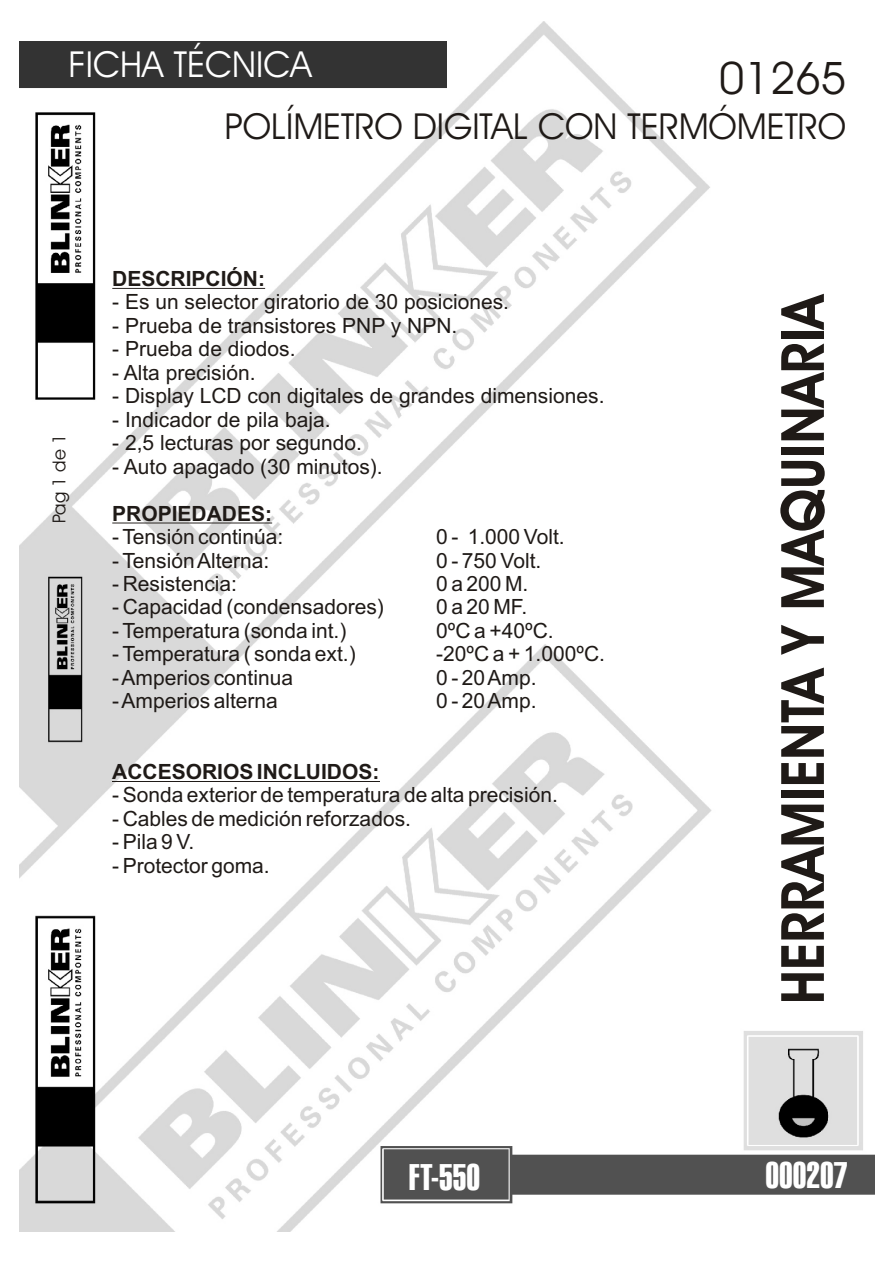
<style>
.page{position:relative;width:894px;height:1263px;background:#fff}
.page>*{position:absolute;margin:0;border:0;box-sizing:border-box;transform-origin:0 0}
.t1{font:700 60px "Avant Garde Bk BT";color:#1f1a17;scale:.91 1}
.t2{font:45px "Avant Garde Bk BT";color:#1f1a17}
.t3{font:36px "Avant Garde Bk BT";color:#1f1a17}
.t4{font:36px "Avant Garde Bk BT";color:#fff}
.t5{font:36px "Swiss 911 X Cm BT";color:#fff}
.t6{font:21px "Arial";color:#1f1a17}
.t7{font:700 21px "Arial";color:#1f1a17}
.t8{font:18px "Avant Garde Bk BT";color:#1f1a17}
</style>
<div class="page">
<img style="left:19px;top:22px;width:856px;height:1210px">
<hr style="left:112px;top:288px;width:153px;height:1px;background:#1f1a17">
<hr style="left:112px;top:523px;width:160px;height:1px;background:#1f1a17">
<hr style="left:112px;top:781px;width:267px;height:1px;background:#1f1a17">
<h3 class="t4" style="left:69px;top:50px;width:245px">FICHA TÉCNICA</h3>
<h2 class="t2" style="left:719px;top:59px;width:129px">01265</h2>
<h3 class="t3" style="left:225px;top:112px;width:623px">POLÍMETRO DIGITAL CON TERMÓMETRO</h3>
<p class="t8" style="left:52px;top:523px;width:90px;rotate:-90deg">Pag 1 de 1</p>
<p class="t7" style="left:112px;top:271px;width:154px">DESCRIPCIÓN:</p>
<p class="t6" style="left:112px;top:294px;width:398px">- Es un selector giratorio de 30 posiciones.</p>
<p class="t6" style="left:112px;top:318px;width:347px">- Prueba de transistores PNP y NPN.</p>
<p class="t6" style="left:112px;top:341px;width:185px">- Prueba de diodos.</p>
<p class="t6" style="left:112px;top:365px;width:145px">- Alta precisión.</p>
<p class="t6" style="left:112px;top:388px;width:494px">- Display LCD con digitales de grandes dimensiones.</p>
<p class="t6" style="left:112px;top:411px;width:220px">- Indicador de pila baja.</p>
<p class="t6" style="left:112px;top:435px;width:251px">- 2,5 lecturas por segundo.</p>
<p class="t6" style="left:112px;top:458px;width:272px">- Auto apagado (30 minutos).</p>
<p class="t7" style="left:112px;top:505px;width:161px">PROPIEDADES:</p>
<p class="t6" style="left:112px;top:529px;width:173px">- Tensión continúa:</p>
<p class="t6" style="left:436px;top:529px;width:130px">0 - 1.000 Volt.</p>
<p class="t6" style="left:112px;top:552px;width:159px">- Tensión Alterna:</p>
<p class="t6" style="left:436px;top:552px;width:107px">0 - 750 Volt.</p>
<p class="t6" style="left:112px;top:576px;width:126px">- Resistencia:</p>
<p class="t6" style="left:436px;top:576px;width:94px">0 a 200 M.</p>
<p class="t6" style="left:112px;top:599px;width:273px">- Capacidad (condensadores)</p>
<p class="t6" style="left:436px;top:599px;width:93px">0 a 20 MF.</p>
<p class="t6" style="left:112px;top:623px;width:236px">- Temperatura (sonda int.)</p>
<p class="t6" style="left:436px;top:623px;width:119px">0ºC a +40ºC.</p>
<p class="t6" style="left:112px;top:646px;width:245px">- Temperatura ( sonda ext.)</p>
<p class="t6" style="left:436px;top:646px;width:170px">-20ºC a + 1.000ºC.</p>
<p class="t6" style="left:112px;top:670px;width:182px">- Amperios continua</p>
<p class="t6" style="left:436px;top:670px;width:102px">0 - 20 Amp.</p>
<p class="t6" style="left:112px;top:693px;width:167px">- Amperios alterna</p>
<p class="t6" style="left:436px;top:693px;width:102px">0 - 20 Amp.</p>
<p class="t7" style="left:112px;top:763px;width:269px">ACCESORIOS INCLUIDOS:</p>
<p class="t6" style="left:112px;top:787px;width:447px">- Sonda exterior de temperatura de alta precisión.</p>
<p class="t6" style="left:112px;top:810px;width:300px">- Cables de medición reforzados.</p>
<p class="t6" style="left:112px;top:834px;width:84px">- Pila 9 V.</p>
<p class="t6" style="left:112px;top:857px;width:159px">- Protector goma.</p>
<h3 class="t5" style="left:409px;top:1163px;width:73px">FT-550</h3>
<h1 class="t1" style="left:778px;top:1004px;width:784px;rotate:-90deg">HERRAMIENTA Y MAQUINARIA</h1>
<h3 class="t5" style="left:766px;top:1160px;width:84px">000207</h3>
</div>
